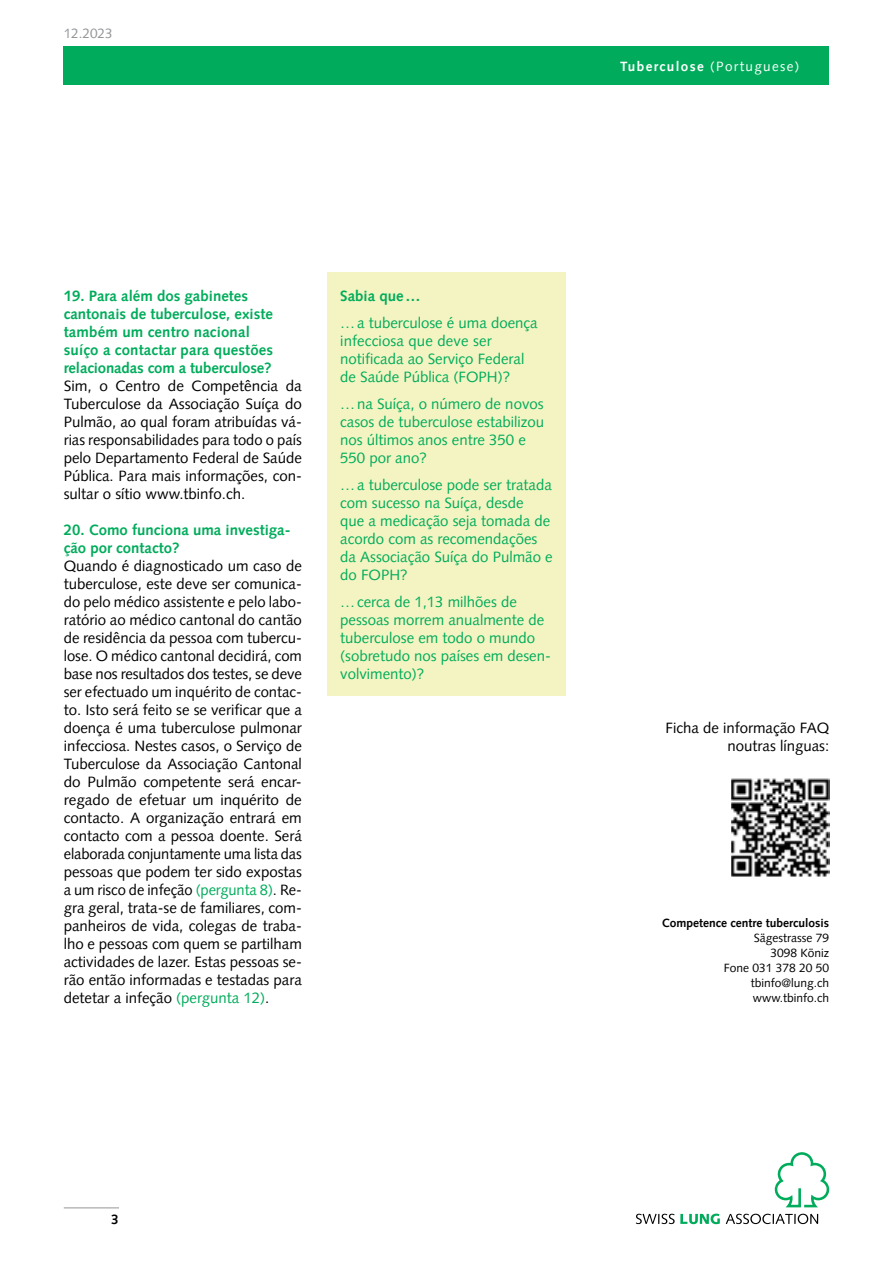
<style>
.page{position:relative;width:893px;height:1263px;background:#fff}
.page>*{position:absolute;margin:0;border:0;box-sizing:border-box;transform-origin:0 0}
.t1{font:15px/18px "Syntax LT Pro";color:#000;text-align:justify}
.t2{font:15px/18px "Syntax LT Pro";color:#00ac5b}
.t3{font:700 15px/18px "Syntax LT Pro";color:#00ac5b}
.t4{font:13.5px "Syntax LT Pro";letter-spacing:.1em;color:#fff}
.t5{font:13.5px "Syntax LT Pro";color:#939598}
.t6{font:700 13.5px "Syntax LT Pro";color:#000}
.t7{font:12px/15px "Syntax LT Pro";color:#000;text-align:right}
.t8{font:700 12px "Syntax LT Pro";color:#000}
.s1{font-weight:700}
.s2{color:#00ac5b}
</style>
<div class="page">
<div style="left:64px;top:47px;width:765px;height:38px;background:#00ac5b"></div>
<hr style="left:64px;top:1207px;width:55px;height:1px;background:#939598">
<svg style="left:775px;top:1152px;width:54px;height:55px"></svg>
<svg style="left:636px;top:1213px;width:84px;height:11px"></svg>
<svg style="left:726px;top:1214px;width:92px;height:10px"></svg>
<div style="left:327px;top:272px;width:239px;height:424px;background:#f4f4c2"></div>
<img style="left:731px;top:778px;width:98px;height:98px">
<p class="t5" style="left:64px;top:26px;width:50px">12.2023</p>
<p class="t4" style="left:620px;top:58px;width:181px"><span class="s1">Tuberculose</span> (Portuguese)</p>
<p class="t3" style="left:64px;top:287px;width:211px">19. Para além dos gabinetes cantonais de tuberculose, existe também um centro nacional suíço a contactar para questões relacionadas com a tuberculose?</p>
<p class="t1" style="left:64px;top:377px;width:240px">Sim, o Centro de Competência da Tuberculose da Associação Suíça do Pulmão, ao qual foram atribuídas vá&shy;rias responsabilidades para todo o país pelo Departamento Federal de Saúde Pública. Para mais informações, con&shy;sultar o sítio www.tbinfo.ch.</p>
<p class="t3" style="left:64px;top:521px;width:228px">20. Como funciona uma investiga&shy;ção por contacto?</p>
<p class="t1" style="left:64px;top:557px;width:240px;text-align:left">Quando é diagnosticado um caso de tuberculose, este deve ser comunica&shy;do pelo médico assistente e pelo labo&shy;ratório ao médico cantonal do cantão de residência da pessoa com tubercu&shy;lose. O médico cantonal decidirá, com base nos resultados dos testes, se deve ser efectuado um inquérito de contac&shy;to. Isto será feito se se verificar que a doença é uma tuberculose pulmonar infecciosa. Nestes casos, o Serviço de Tuberculose da Associação Cantonal do Pulmão competente será encar&shy;regado de efetuar um inquérito de contacto. A organização entrará em contacto com a pessoa doente. Será elaborada conjuntamente uma lista das pessoas que podem ter sido expostas a um risco de infeção <span class="s2">(pergunta 8)</span>. Re&shy;gra geral, trata-se de familiares, com&shy;panheiros de vida, colegas de traba&shy;lho e pessoas com quem se partilham actividades de lazer. Estas pessoas se&shy;rão então informadas e testadas para detetar a infeção <span class="s2">(pergunta 12)</span>.</p>
<p class="t3" style="left:340px;top:287px;width:82px">Sabia que…</p>
<p class="t2" style="left:340px;top:314px;width:199px">…a tuberculose é uma doença infecciosa que deve ser notificada ao Serviço Federal de Saúde Pública (FOPH)?</p>
<p class="t2" style="left:340px;top:395px;width:206px">…na Suíça, o número de novos casos de tuberculose estabilizou nos últimos anos entre 350 e<br>550 por ano?</p>
<p class="t2" style="left:340px;top:476px;width:214px">…a tuberculose pode ser tratada com sucesso na Suíça, desde<br>que a medicação seja tomada de acordo com as recomendações da Associação Suíça do Pulmão e do FOPH?</p>
<p class="t2" style="left:340px;top:593px;width:212px">…cerca de 1,13 milhões de pessoas morrem anualmente de tuberculose em todo o mundo (sobretudo nos países em desen&shy;volvimento)?</p>
<p class="t6" style="left:111px;top:1211px;width:9px">3</p>
<p class="t1" style="left:665px;top:719px;width:165px;text-align:right">Ficha de informação FAQ noutras línguas:</p>
<p class="t8" style="left:662px;top:916px;width:169px">Competence centre tuberculosis</p>
<p class="t7" style="left:724px;top:931px;width:107px">Sägestrasse 79<br>3098 Köniz<br>Fone 031 378 20 50 tbinfo@lung.ch www.tbinfo.ch</p>
</div>
